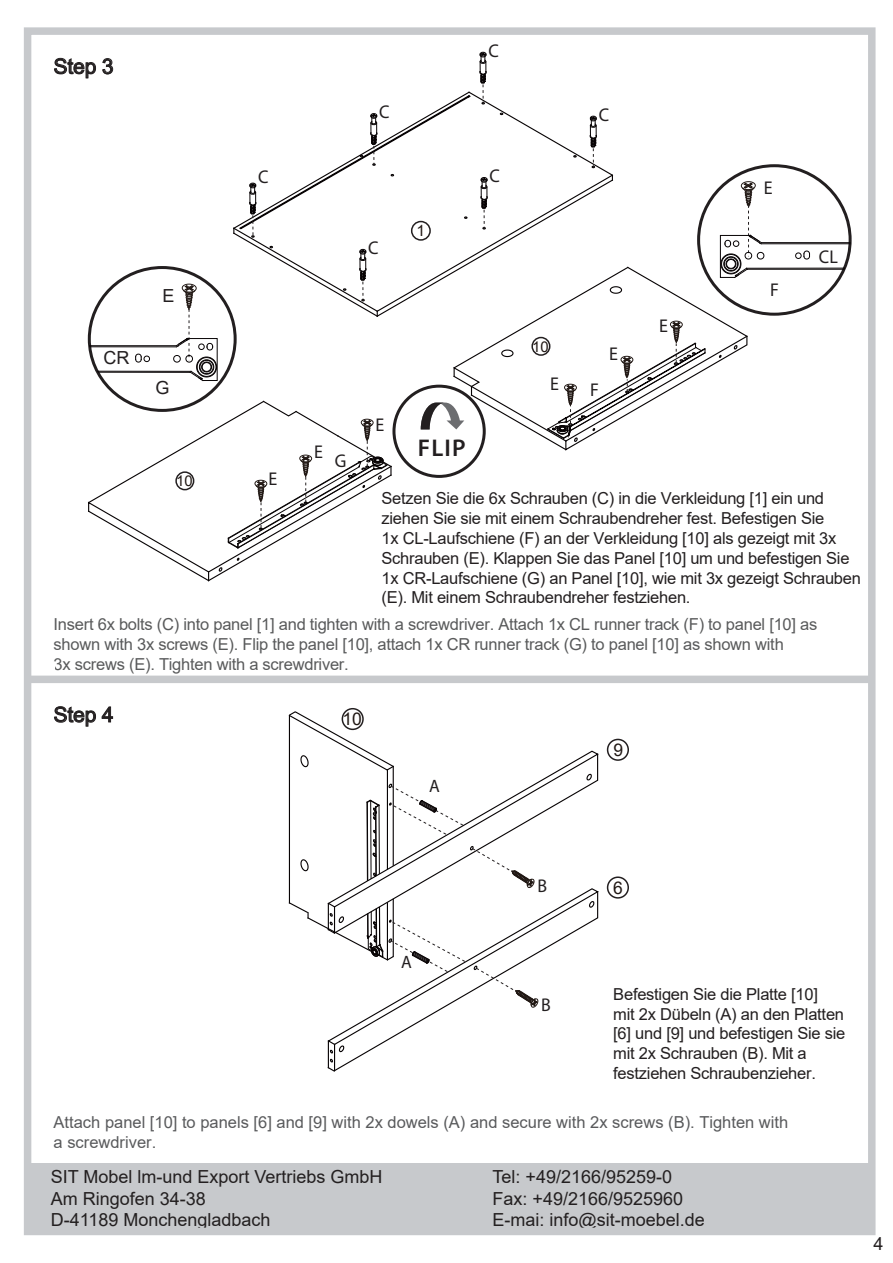
<style>
.page{position:relative;width:893px;height:1263px;background:#fff}
.page>*{position:absolute;margin:0;border:0;box-sizing:border-box;transform-origin:0 0}
.t1{font:600 24.3px "Myriad Pro";color:#231f20}
.t2{font:21px "Arial";letter-spacing:-.005em;color:#231f20}
.t3{font:18.45px "Myriad Pro";color:#231f20}
.t4{font:18px/21.6px "Arial";color:#231f20}
.t5{font:18px "Myriad Pro";color:#231f20}
.t6{font:17.55px "Arial";color:#211814}
.t7{font:16.5px/19.8px "Arial";letter-spacing:-.015em;color:#231f20}
.t8{font:16.5px/19.8px "Arial";letter-spacing:-.015em;color:#595a5b}
.t9{font:16.5px/19.8px "Arial";color:#595a5c}
.t10{font:15.6px "Arial";color:#211814}
.t11{font:14.85px "Arial";color:#211814}
</style>
<div class="page">
<svg style="left:54px;top:706px;width:42px;height:21px"></svg>
<svg style="left:102px;top:706px;width:11px;height:17px"></svg>
<div style="left:31px;top:676px;width:841px;height:7px;background:#c7c9cc"></div>
<div style="left:24px;top:1163px;width:848px;height:68px;background:#c7c9cc"></div>
<div style="left:24px;top:27px;width:851px;height:1208px;border:8px solid #c7c9cc"></div>
<hr style="left:746px;top:268px;width:98px;height:1px;background:#070304">
<hr style="left:747px;top:269px;width:97px;height:1px;background:#070304">
<hr style="left:761px;top:242px;width:89px;height:1px;background:#070304">
<hr style="left:761px;top:243px;width:89px;height:1px;background:#070304">
<svg style="left:795px;top:250px;width:15px;height:10px"></svg>
<svg style="left:54px;top:52px;width:711px;height:530px"></svg>
<div style="left:607px;top:739px;width:22px;height:22px;border:2px solid #231f20;border-radius:50%"></div>
<div style="left:342px;top:708px;width:22px;height:22px;border:2px solid #231f20;border-radius:50%"></div>
<div style="left:607px;top:876px;width:22px;height:23px;border:2px solid #231f20;border-radius:50%"></div>
<svg style="left:288px;top:710px;width:311px;height:362px"></svg>
<p class="t2" style="left:54px;top:52px;width:61px">Step 3</p>
<p class="t4" style="left:103px;top:347px;width:27px">CR</p>
<p class="t4" style="left:163px;top:284px;width:14px">E</p>
<p class="t4" style="left:155px;top:377px;width:16px">G</p>
<p class="t11" style="left:176px;top:471px;width:18px">10</p>
<p class="t3" style="left:258px;top:166px;width:12px">C</p>
<p class="t3" style="left:268px;top:468px;width:10px">E</p>
<p class="t3" style="left:314px;top:441px;width:10px">E</p>
<p class="t3" style="left:335px;top:450px;width:13px">G</p>
<p class="t3" style="left:379px;top:101px;width:12px">C</p>
<p class="t3" style="left:368px;top:237px;width:12px">C</p>
<p class="t10" style="left:417px;top:219px;width:10px">1</p>
<p class="t3" style="left:488px;top:39px;width:12px">C</p>
<p class="t3" style="left:489px;top:165px;width:12px">C</p>
<p class="t3" style="left:599px;top:103px;width:12px">C</p>
<p class="t3" style="left:376px;top:414px;width:10px">E</p>
<h1 class="t1" style="left:418px;top:433px;width:49px">FLIP</h1>
<p class="t11" style="left:532px;top:336px;width:18px">10</p>
<p class="t3" style="left:550px;top:372px;width:10px">E</p>
<p class="t3" style="left:590px;top:379px;width:10px">F</p>
<p class="t3" style="left:609px;top:343px;width:10px">E</p>
<p class="t3" style="left:659px;top:314px;width:10px">E</p>
<p class="t3" style="left:764px;top:177px;width:10px">E</p>
<p class="t3" style="left:770px;top:279px;width:10px">F</p>
<p class="t3" style="left:819px;top:245px;width:20px">CL</p>
<p class="t7" style="left:381px;top:489px;width:481px">Setzen Sie die 6x Schrauben (C) in die Verkleidung [1] ein und ziehen Sie sie mit einem Schraubendreher fest. Befestigen Sie<br>1x CL-Laufschiene (F) an der Verkleidung [10] als gezeigt mit 3x Schrauben (E). Klappen Sie das Panel [10] um und befestigen Sie 1x CR-Laufschiene (G) an Panel [10], wie mit 3x gezeigt Schrauben (E). Mit einem Schraubendreher festziehen.</p>
<p class="t8" style="left:54px;top:615px;width:765px">Insert 6x bolts (C) into panel [1] and tighten with a screwdriver. Attach 1x CL runner track (F) to panel [10] as shown with 3x screws (E). Flip the panel [10], attach 1x CR runner track (G) to panel [10] as shown with<br>3x screws (E). Tighten with a screwdriver.</p>
<p class="t2" style="left:54px;top:700px;width:61px">Step 4</p>
<p class="t6" style="left:342px;top:707px;width:21px">10</p>
<p class="t5" style="left:429px;top:774px;width:12px">A</p>
<p class="t6" style="left:613px;top:737px;width:11px">9</p>
<p class="t5" style="left:401px;top:950px;width:12px">A</p>
<p class="t3" style="left:537px;top:874px;width:11px">B</p>
<p class="t3" style="left:541px;top:994px;width:11px">B</p>
<p class="t6" style="left:613px;top:875px;width:11px">6</p>
<p class="t7" style="left:613px;top:984px;width:234px">Befestigen Sie die Platte [10]<br>mit 2x Dübeln (A) an den Platten [6] und [9] und befestigen Sie sie mit 2x Schrauben (B). Mit a festziehen Schraubenzieher.</p>
<p class="t9" style="left:54px;top:1112px;width:736px">Attach panel [10] to panels [6] and [9] with 2x dowels (A) and secure with 2x screws (B). Tighten with a screwdriver.</p>
<p class="t4" style="left:51px;top:1166px;width:333px">SIT Mobel lm-und Export Vertriebs GmbH<br>Am Ringofen 34-38<br>D-41189 Monchengladbach</p>
<p class="t4" style="left:492px;top:1166px;width:214px">Tel: +49/2166/95259-0<br>Fax: +49/2166/9525960<br>E-mai: info@sit-moebel.de</p>
<p class="t4" style="left:873px;top:1233px;width:12px">4</p>
</div>
